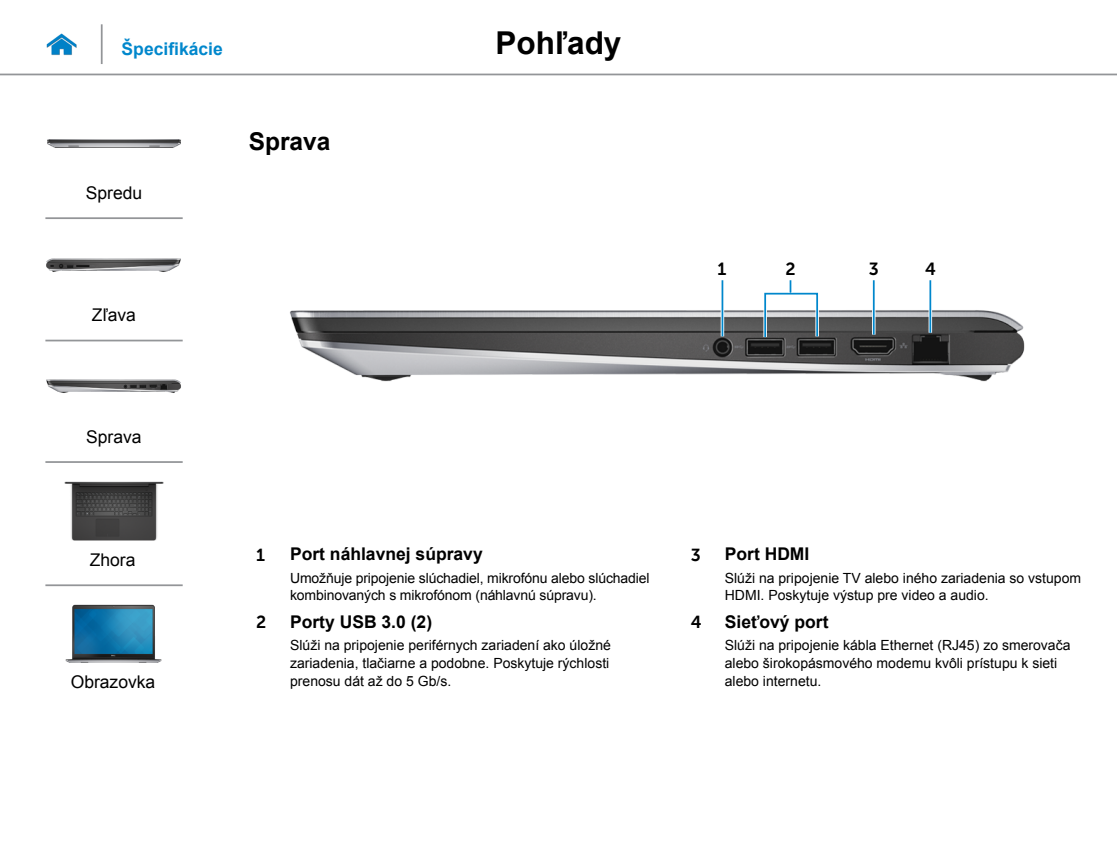
<style>
.page{position:relative;width:1117px;height:844px;background:#fff}
.page>*{position:absolute;margin:0;border:0;box-sizing:border-box;transform-origin:0 0}
.t1{font:700 31.5px "Arial";color:#000}
.Head2{font:700 24.5px "Arial";color:#000}
.Callout_Head{font:700 17.5px "Arial";color:#000}
.t2{font:17.5px "Arial";color:#000}
.t3{font:700 17.5px "Arial";color:#0087cc}
.Callout_Head-2{font:700 17.5px "Museo Sans For Dell";color:#000}
.Callout-L{font:17.5px "Museo Sans For Dell 700";color:#000}
.Callout_description{font:14px/17.5px "Arial";color:#000}
.Callout_Head-3{font:14px/17.5px "Arial";color:#000}
</style>
<div class="page">
<hr style="left:0;top:74px;width:1116px;height:1px;background:#939598">
<img style="left:46px;top:33px;width:31px;height:23px">
<img style="left:290px;top:299px;width:735px;height:83px">
<svg style="left:720px;top:280px;width:4px;height:56px"></svg>
<hr style="left:721px;top:280px;width:2px;height:56px;background:#0087cc">
<hr style="left:928px;top:280px;width:3px;height:52px;background:#fff">
<hr style="left:929px;top:280px;width:2px;height:52px;background:#0087cc">
<svg style="left:871px;top:280px;width:4px;height:54px"></svg>
<hr style="left:872px;top:280px;width:2px;height:54px;background:#0087cc">
<svg style="left:761px;top:280px;width:59px;height:60px"></svg>
<hr style="left:101px;top:24px;width:2px;height:40px;background:#939598">
<img style="left:47px;top:139px;width:134px;height:9px">
<img style="left:46px;top:258px;width:135px;height:14px">
<img style="left:46px;top:379px;width:135px;height:14px">
<img style="left:64px;top:481px;width:100px;height:59px">
<img style="left:65px;top:604px;width:97px;height:58px">
<hr style="left:45px;top:217px;width:138px;height:2px;background:#939598">
<hr style="left:45px;top:339px;width:138px;height:2px;background:#939598">
<hr style="left:45px;top:461px;width:138px;height:2px;background:#939598">
<hr style="left:45px;top:584px;width:138px;height:2px;background:#939598">
<p class="t3" style="left:122px;top:37px;width:103px">Špecifikácie</p>
<h1 class="t1" style="left:495px;top:22px;width:127px">Pohľady</h1>
<p class="t2" style="left:86px;top:181px;width:58px">Spredu</p>
<p class="t2" style="left:92px;top:303px;width:46px">Zľava</p>
<p class="Head2" style="left:249px;top:125px;width:83px">Sprava</p>
<p class="Callout-L" style="left:717px;top:259px;width:10px">1</p>
<p class="Callout-L" style="left:785px;top:259px;width:12px">2</p>
<p class="Callout-L" style="left:868px;top:259px;width:12px">3</p>
<p class="Callout-L" style="left:924px;top:259px;width:12px">4</p>
<p class="t2" style="left:86px;top:425px;width:57px">Sprava</p>
<p class="t2" style="left:90px;top:548px;width:47px">Zhora</p>
<p class="t2" style="left:71px;top:670px;width:86px">Obrazovka</p>
<p class="Callout_Head-2" style="left:256px;top:544px;width:10px">1</p>
<p class="Callout_Head" style="left:290px;top:542px;width:194px">Port náhlavnej súpravy</p>
<p class="Callout_description" style="left:290px;top:569px;width:361px">Umožňuje pripojenie slúchadiel, mikrofónu alebo slúchadiel kombinovaných s mikrofónom (náhlavnú súpravu).</p>
<p class="Callout_Head-2" style="left:256px;top:612px;width:12px">2</p>
<p class="Callout_Head" style="left:290px;top:610px;width:143px">Porty USB 3.0 (2)</p>
<p class="Callout_description" style="left:290px;top:636px;width:322px;text-align:justify">Slúži na pripojenie periférnych zariadení ako úložné zariadenia, tlačiarne a podobne. Poskytuje rýchlosti prenosu dát až do 5 Gb/s.</p>
<p class="Callout_Head-2" style="left:690px;top:544px;width:12px">3</p>
<p class="Callout_Head" style="left:724px;top:542px;width:86px">Port HDMI</p>
<p class="Callout_Head-3" style="left:724px;top:569px;width:358px">Slúži na pripojenie TV alebo iného zariadenia so vstupom<br>HDMI. Poskytuje výstup pre video a audio.</p>
<p class="Callout_Head-2" style="left:690px;top:612px;width:12px">4</p>
<p class="Callout_Head" style="left:724px;top:610px;width:105px">Sieťový port</p>
<p class="Callout_description" style="left:724px;top:636px;width:347px">Slúži na pripojenie kábla Ethernet (RJ45) zo smerovača alebo širokopásmového modemu kvôli prístupu k sieti alebo internetu.</p>
</div>
